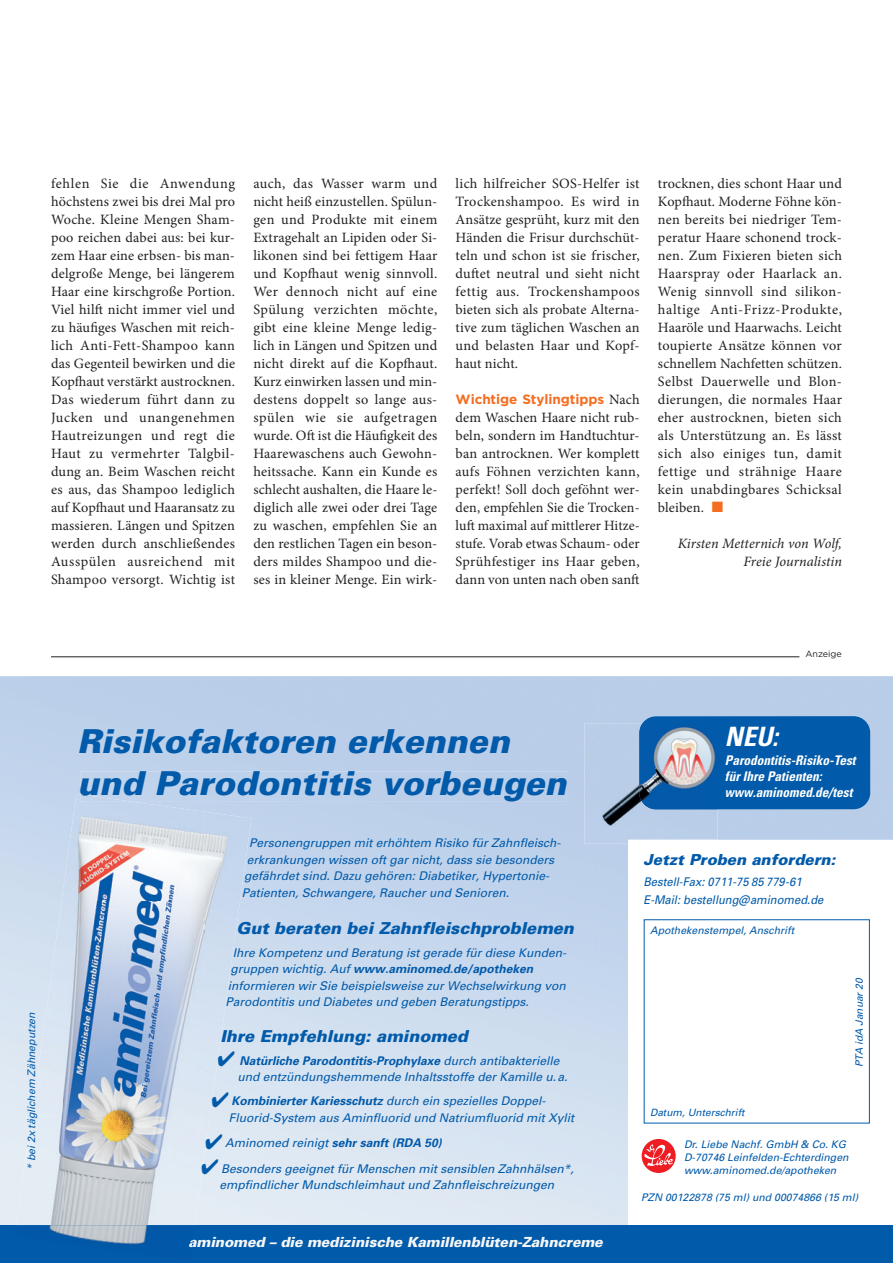
<style>
.page{position:relative;width:893px;height:1263px;background:#fff}
.page>*{position:absolute;margin:0;border:0;box-sizing:border-box;transform-origin:0 0}
.t1{font:italic 900 33px/42px "Univers";color:#015aaa}
.t2{font:italic 700 condensed 26.7px "Univers";color:#fff}
.t3{font:italic 900 16.5px "Univers";color:#015aaa}
.t4{font:italic 900 15.15px "Univers";color:#015aaa}
.t5{font:14.25px/18px "Minion Pro";letter-spacing:.02em;color:#231f20;text-align:justify}
.t6{font:italic 14.25px/18px "Minion Pro";color:#231f20;text-align:right}
.t7{font:italic 900 13.95px "Univers";letter-spacing:-.01em;color:#f4f6f7}
.t8{font:700 13.5px "Gotham";letter-spacing:-.005em;color:#f36e21}
.t9{font:italic 700 condensed 13.35px/15.8px "Univers";color:#fff}
.t10{font:italic 12px/16.5px "Univers";color:#015aaa}
.t11{font:italic 700 12px "Univers";color:#015aaa}
.t12{font:italic 12px/18px "Univers";color:#015aaa;scale:.93 1}
.t13{font:italic 10.5px/13.4px "Univers";color:#015aaa}
.t14{font:italic 10.05px "Univers";color:#015aaa}
.t15{font:9px "Gotham";color:#231f20}
.s1{font-family:"Minion Pro";font-weight:400;font-size:14.25px;color:#231f20}
.s2{color:#f36e21}
.s3{font-weight:400}
.s4{font-weight:700}
</style>
<div class="page">
<div style="left:599px;top:676px;width:294px;height:89px;background:#b9cde9"></div>
<div style="left:718px;top:765px;width:175px;height:75px;background:#b9cde9"></div>
<div style="left:80px;top:771px;width:487px;height:31px;background:#bcd0ea"></div>
<div style="left:0;top:1225px;width:893px;height:38px;background:#015aaa"></div>
<img style="left:63px;top:794px;width:142px;height:431px">
<img style="left:204px;top:812px;width:47px;height:305px">
<img style="left:24px;top:885px;width:40px;height:286px">
<img style="left:204px;top:1117px;width:6px;height:41px">
<img style="left:16px;top:1171px;width:48px;height:54px">
<img style="left:80px;top:794px;width:54px;height:8px">
<img style="left:16px;top:1225px;width:179px;height:23px">
<svg style="left:189px;top:1237px;width:4px;height:10px"></svg>
<div style="left:639px;top:716px;width:231px;height:93px;background:#015aaa;border-radius:17px"></div>
<img style="left:584px;top:723px;width:134px;height:121px">
<img style="left:628px;top:840px;width:90px;height:4px">
<img style="left:639px;top:723px;width:79px;height:86px">
<div style="left:642px;top:1139px;width:34px;height:34px;background:#ee1d23;border-radius:50%"></div>
<svg style="left:644px;top:1144px;width:29px;height:22px"></svg>
<hr style="left:51px;top:656px;width:748px;height:1px;background:#231f20">
<p class="t5" style="left:51px;top:175px;width:186px">fehlen Sie die Anwendung höchstens zwei bis drei Mal pro Woche. Kleine Mengen Sham&shy;poo reichen dabei aus: bei kur&shy;zem Haar eine erbsen- bis man&shy;delgroße Menge, bei längerem Haar eine kirschgroße Portion.<br>Viel hilft nicht immer viel und zu häufiges Waschen mit reich&shy;lich Anti-Fett-Shampoo kann das Gegenteil bewirken und die Kopfhaut verstärkt austrocknen.<br>Das wiederum führt dann zu Jucken und unangenehmen Hautreizungen und regt die Haut zu vermehrter Talgbil&shy;dung an. Beim Waschen reicht es aus, das Shampoo lediglich auf Kopfhaut und Haaransatz zu massieren. Längen und Spitzen werden durch anschließendes Ausspülen ausreichend mit Shampoo versorgt. Wichtig ist</p>
<p class="t5" style="left:253px;top:175px;width:186px">auch, das Wasser warm und nicht heiß einzustellen. Spülun&shy;gen und Produkte mit einem Extragehalt an Lipiden oder Si&shy;likonen sind bei fettigem Haar und Kopfhaut wenig sinnvoll.<br>Wer dennoch nicht auf eine Spülung verzichten möchte, gibt eine kleine Menge ledig&shy;lich in Längen und Spitzen und nicht direkt auf die Kopfhaut.<br>Kurz einwirken lassen und min&shy;destens doppelt so lange aus&shy;spülen wie sie aufgetragen wurde. Oft ist die Häufigkeit des Haarewaschens auch Gewohn&shy;heitssache. Kann ein Kunde es schlecht aushalten, die Haare le&shy;diglich alle zwei oder drei Tage zu waschen, empfehlen Sie an den restlichen Tagen ein beson&shy;ders mildes Shampoo und die&shy;ses in kleiner Menge. Ein wirk-</p>
<p class="t5" style="left:456px;top:175px;width:186px">lich hilfreicher SOS-Helfer ist Trockenshampoo. Es wird in Ansätze gesprüht, kurz mit den Händen die Frisur durchschüt&shy;teln und schon ist sie frischer, duftet neutral und sieht nicht fettig aus. Trockenshampoos bieten sich als probate Alterna&shy;tive zum täglichen Waschen an und belasten Haar und Kopf&shy;haut nicht.</p>
<p class="t8" style="left:456px;top:390px;width:186px">Wichtige Stylingtipps <span class="s1">Nach</span></p>
<p class="t5" style="left:456px;top:409px;width:186px">dem Waschen Haare nicht rub&shy;beln, sondern im Handtuchtur&shy;ban antrocknen. Wer komplett aufs Föhnen verzichten kann, perfekt! Soll doch geföhnt wer&shy;den, empfehlen Sie die Trocken&shy;luft maximal auf mittlerer Hitze&shy;stufe. Vorab etwas Schaum- oder Sprühfestiger ins Haar geben, dann von unten nach oben sanft</p>
<p class="t5" style="left:658px;top:175px;width:186px;text-align:left">trocknen, dies schont Haar und<br>Kopfhaut. Moderne Föhne kön&shy;nen bereits bei niedriger Tem&shy;peratur Haare schonend trock&shy;nen. Zum Fixieren bieten sich<br>Haarspray oder Haarlack an.<br>Wenig sinnvoll sind silikon&shy;haltige Anti-Frizz-Produkte,<br>Haaröle und Haarwachs. Leicht toupierte Ansätze können vor schnellem Nachfetten schützen.<br>Selbst Dauerwelle und Blon&shy;dierungen, die normales Haar eher austrocknen, bieten sich als Unterstützung an. Es lässt sich also einiges tun, damit fettige und strähnige Haare kein unabdingbares Schicksal bleiben. <span class="s2">■</span></p>
<p class="t6" style="left:678px;top:535px;width:166px">Kirsten Metternich von Wolf,<br>Freie Journalistin</p>
<p class="t15" style="left:805px;top:648px;width:38px">Anzeige</p>
<p class="t13" style="left:25px;top:1170px;width:159px;rotate:-90deg">* bei 2x täglichem Zähneputzen</p>
<h1 class="t1" style="left:77px;top:720px;width:491px">Risikofaktoren erkennen und Parodontitis vorbeugen</h1>
<p class="t10" style="left:249px;top:834px;width:313px">Personengruppen mit erhöhtem Risiko für Zahnfleisch-</p>
<p class="t10" style="left:247px;top:851px;width:309px">erkrankungen wissen oft gar nicht, dass sie besonders</p>
<p class="t10" style="left:244px;top:867px;width:306px">gefährdet sind. Dazu gehören: Diabetiker, Hypertonie-</p>
<p class="t10" style="left:242px;top:884px;width:269px">Patienten, Schwangere, Raucher und Senioren.</p>
<p class="t3" style="left:237px;top:918px;width:339px">Gut beraten bei Zahnfleischproblemen</p>
<p class="t10" style="left:233px;top:944px;width:335px">Ihre Kompetenz und Beratung ist gerade für diese Kunden-</p>
<p class="t11" style="left:230px;top:961px;width:304px"><span class="s3">gruppen wichtig. Auf</span> www.aminomed.de/apotheken</p>
<p class="t10" style="left:228px;top:977px;width:340px">informieren wir Sie beispielsweise zur Wechselwirkung von</p>
<p class="t10" style="left:225px;top:993px;width:305px">Parodontitis und Diabetes und geben Beratungstipps.</p>
<p class="t3" style="left:220px;top:1026px;width:249px">Ihre Empfehlung: aminomed</p>
<p class="t10" style="left:237px;top:1052px;width:331px;text-indent:-20px">✔ <span class="s4">Natürliche Parodontitis-Prophylaxe</span> durch antibakterielle und entzündungshemmende Inhaltsstoffe der Kamille u. a.</p>
<p class="t10" style="left:229px;top:1092px;width:347px;text-indent:-17px">✔ <span class="s4">Kombinierter Kariesschutz</span> durch ein spezielles Doppel-<br>Fluorid-System aus Aminfluorid und Natriumfluorid mit Xylit</p>
<p class="t11" style="left:205px;top:1135px;width:238px">✔ <span class="s3">Aminomed reinigt</span> sehr sanft (RDA 50)</p>
<p class="t10" style="left:201px;top:1160px;width:374px;text-align:center">✔ Besonders geeignet für Menschen mit sensiblen Zahnhälsen*, empfindlicher Mundschleimhaut und Zahnfleischreizungen</p>
<p class="t7" style="left:188px;top:1233px;width:416px">aminomed – die medizinische Kamillenblüten-Zahncreme</p>
<h2 class="t2" style="left:725px;top:720px;width:55px">NEU:</h2>
<p class="t9" style="left:725px;top:752px;width:132px">Parodontitis-Risiko-Test für Ihre Patienten: www.aminomed.de/test</p>
<p class="t4" style="left:643px;top:850px;width:194px">Jetzt Proben anfordern:</p>
<p class="t12" style="left:643px;top:873px;width:195px">Bestell-Fax: 0711-75 85 779-61<br>E-Mail: bestellung@aminomed.de</p>
<p class="t13" style="left:650px;top:923px;width:146px">Apothekenstempel, Anschrift</p>
<p class="t14" style="left:650px;top:1106px;width:96px">Datum, Unterschrift</p>
<p class="t14" style="left:853px;top:1067px;width:91px;rotate:-90deg">PTA idA Januar 20</p>
<p class="t13" style="left:684px;top:1137px;width:166px">Dr. Liebe Nachf. GmbH &amp; Co. KG<br>D-70746 Leinfelden-Echterdingen www.aminomed.de/apotheken</p>
<p class="t13" style="left:641px;top:1190px;width:219px">PZN 00122878 (75 ml) und 00074866 (15 ml)</p>
</div>
